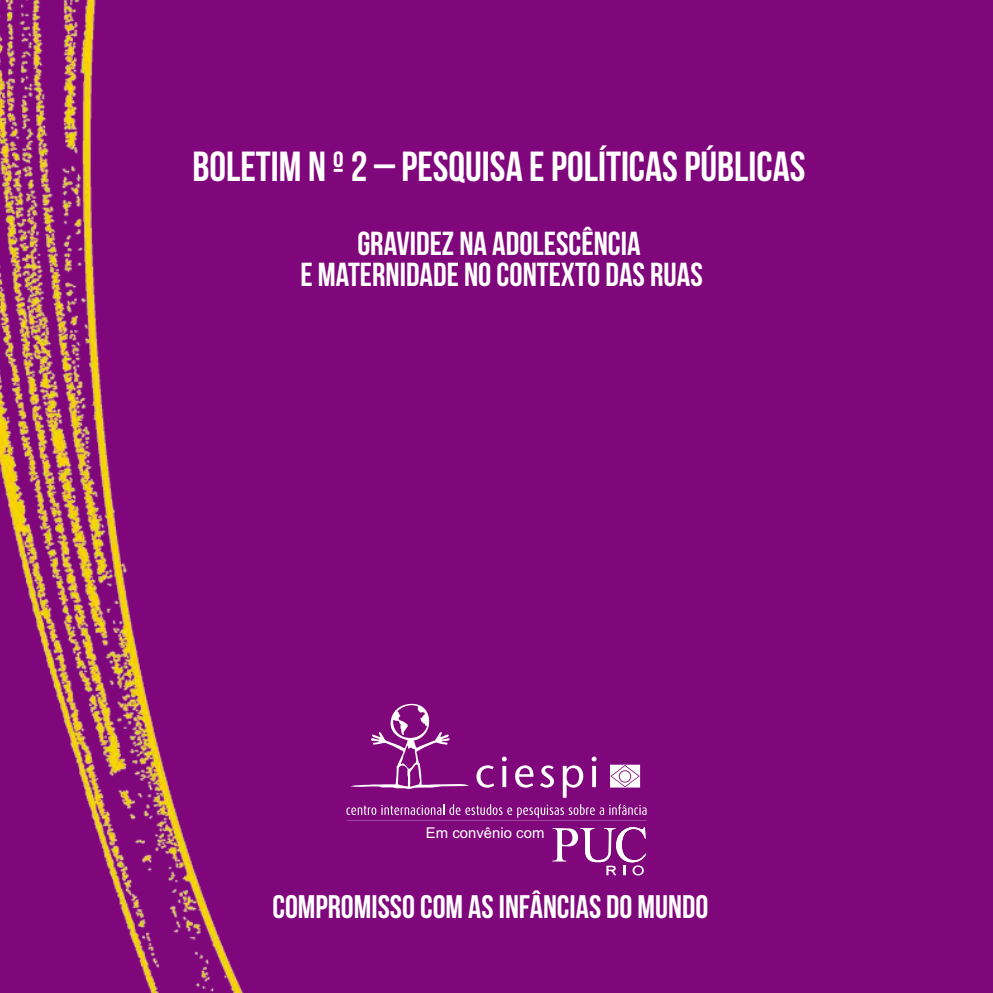
<style>
.page{position:relative;width:993px;height:993px;background:#fff}
.page>*{position:absolute;margin:0;border:0;box-sizing:border-box;transform-origin:0 0}
.t1{font:42px "Bebas Neue";color:#fff}
.t2{font:33.25px/31.5px "Bebas Neue";color:#fff;text-align:center}
.t3{font:32.55px "Bebas Neue";color:#fff}
.t4{font:14.88px "Arial";color:#fff}
</style>
<div class="page">
<div style="left:0;top:0;width:992px;height:992px;background:#80077b"></div>
<svg style="left:476px;top:756px;width:120px;height:41px"></svg>
<svg style="left:610px;top:764px;width:30px;height:23px"></svg>
<svg style="left:350px;top:703px;width:118px;height:85px"></svg>
<svg style="left:619px;top:770px;width:11px;height:11px"></svg>
<svg style="left:346px;top:804px;width:300px;height:13px"></svg>
<svg style="left:552px;top:827px;width:94px;height:48px"></svg>
<img style="left:0;top:0;width:243px;height:992px">
<p class="t1" style="left:192px;top:143px;width:614px">BOLETIM N º 2 – PESQUISA E POLÍTICAS PÚBLICAS</p>
<p class="t2" style="left:300px;top:227px;width:404px">GRAVIDEZ NA ADOLESCÊNCIA<br>E MATERNIDADE NO CONTEXTO DAS RUAS</p>
<p class="t4" style="left:426px;top:822px;width:120px">Em convênio com</p>
<p class="t3" style="left:272px;top:888px;width:437px">COMPROMISSO COM AS INFÂNCIAS DO MUNDO</p>
</div>
